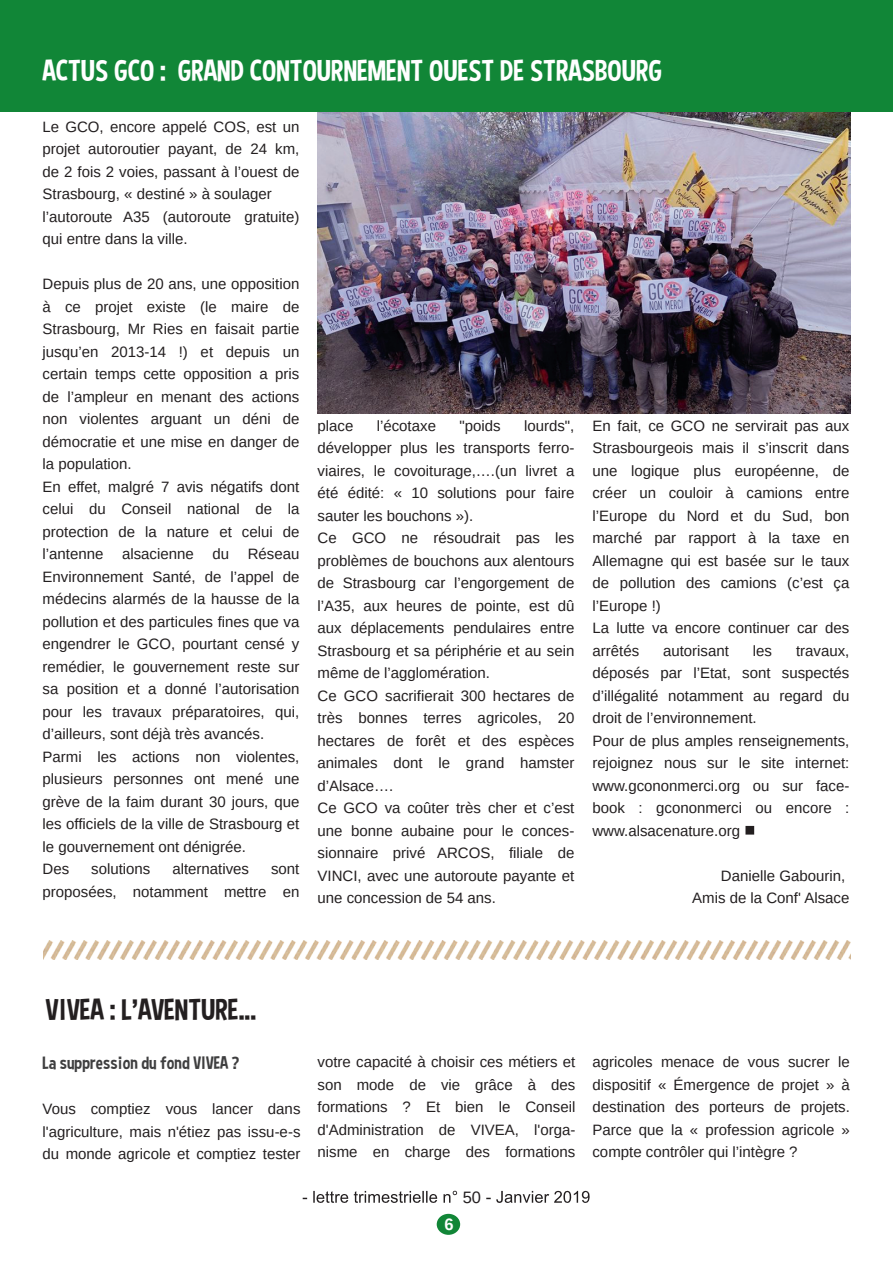
<style>
.page{position:relative;width:893px;height:1263px;background:#fff}
.page>*{position:absolute;margin:0;border:0;box-sizing:border-box;transform-origin:0 0}
.t1{font:30px "Curse Casual";color:#fff}
.t2{font:30px "Curse Casual";color:#231f20}
.t3{font:18px "Curse Casual";color:#3e3e3f}
.t4{font:16.5px "Liberation Sans";color:#231f20}
.t5{font:700 16.5px "Liberation Sans";color:#fff}
.t6{font:15px/22.5px "Liberation Sans";color:#231f20}
</style>
<div class="page">
<div style="left:437px;top:1214px;width:23px;height:21px;background:#118637;border-radius:50%"></div>
<svg style="left:313px;top:1191px;width:35px;height:12px"></svg>
<svg style="left:354px;top:1191px;width:83px;height:12px"></svg>
<svg style="left:444px;top:1191px;width:13px;height:12px"></svg>
<svg style="left:486px;top:1191px;width:104px;height:12px"></svg>
<img style="left:44px;top:940px;width:806px;height:19px">
<img style="left:317px;top:112px;width:533px;height:301px">
<div style="left:745px;top:826px;width:9px;height:8px;background:#231f20"></div>
<div style="left:0;top:0;width:893px;height:112px;background:#118637"></div>
<h1 class="t1" style="left:43px;top:54px;width:621px">ACTUS GCO : GRAND CONTOURNEMENT OUEST DE STRASBOURG</h1>
<p class="t6" style="left:43px;top:115px;width:258px">Le GCO, encore appelé COS, est un projet autoroutier payant, de 24 km, de 2 fois 2 voies, passant à l’ouest de Strasbourg, « destiné » à soulager l’autoroute A35 (autoroute gratuite) qui entre dans la ville.</p>
<p class="t6" style="left:43px;top:273px;width:258px">Depuis plus de 20 ans, une opposition à ce projet existe (le maire de Strasbourg, Mr Ries en faisait partie jusqu’en 2013-14 !) et depuis un certain temps cette opposition a pris de l’ampleur en menant des actions non violentes arguant un déni de démocratie et une mise en danger de la population.<br>En effet, malgré 7 avis négatifs dont celui du Conseil national de la protection de la nature et celui de l’antenne alsacienne du Réseau Environnement Santé, de l’appel de médecins alarmés de la hausse de la pollution et des particules fines que va engendrer le GCO, pourtant censé y remédier, le gouvernement reste sur sa position et a donné l’autorisation pour les travaux préparatoires, qui, d’ailleurs, sont déjà très avancés.<br>Parmi les actions non violentes, plusieurs personnes ont mené une grève de la faim durant 30 jours, que les officiels de la ville de Strasbourg et le gouvernement ont dénigrée.<br>Des</p>
<p class="t6" style="left:91px;top:858px;width:61px">solutions</p>
<p class="t6" style="left:172px;top:858px;width:78px">alternatives</p>
<p class="t6" style="left:43px;top:858px;width:258px;text-align:right">sont<br>proposées, notamment mettre en</p>
<p class="t6" style="left:317px;top:414px;width:258px;text-indent:207px">lourds", développer plus les transports ferro&shy;viaires, le covoiturage,….(un livret a été édité: « 10 solutions pour faire sauter les bouchons »).<br>Ce GCO ne résoudrait pas les problèmes de bouchons aux alentours de Strasbourg car l’engorgement de l’A35, aux heures de pointe, est dû aux déplacements pendulaires entre<br>Strasbourg et sa périphérie et au sein même de l’agglomération.<br>Ce GCO sacrifierait 300 hectares de très bonnes terres agricoles, 20 hectares de forêt et des espèces animales dont le grand hamster d’Alsace….<br>Ce GCO va coûter très cher et c’est une bonne aubaine pour le conces&shy;sionnaire privé ARCOS, filiale de<br>VINCI, avec une autoroute payante et une concession de 54 ans.</p>
<p class="t6" style="left:592px;top:414px;width:258px">En fait, ce GCO ne servirait pas aux<br>Strasbourgeois mais il s’inscrit dans une logique plus européenne, de créer un couloir à camions entre l’Europe du Nord et du Sud, bon marché par rapport à la taxe en<br>Allemagne qui est basée sur le taux de pollution des camions (c’est ça l’Europe !)<br>La lutte va encore continuer car des arrêtés</p>
<p class="t6" style="left:317px;top:414px;width:37px">place</p>
<p class="t6" style="left:377px;top:414px;width:61px">l’écotaxe</p>
<p class="t6" style="left:459px;top:414px;width:43px">"poids</p>
<p class="t6" style="left:663px;top:639px;width:67px">autorisant</p>
<p class="t6" style="left:753px;top:639px;width:21px">les</p>
<p class="t6" style="left:592px;top:639px;width:258px;text-indent:204px">travaux, déposés par l’Etat, sont suspectés d’illégalité notamment au regard du droit de l’environnement.<br>Pour de plus amples renseignements, rejoignez nous sur le site internet: www.gcononmerci.org ou sur face&shy;book : gcononmerci ou encore : www.alsacenature.org</p>
<p class="t6" style="left:692px;top:864px;width:159px;text-align:right">Danielle Gabourin,<br>Amis de la Conf' Alsace</p>
<h1 class="t2" style="left:46px;top:992px;width:212px">VIVEA : L'AVENTURE...</h1>
<p class="t3" style="left:43px;top:1052px;width:198px">La suppression du fond VIVEA ?</p>
<p class="t6" style="left:43px;top:1098px;width:259px;text-align:justify">Vous comptiez vous lancer dans l'agriculture, mais n'étiez pas issu-e-s du monde agricole et comptiez tester</p>
<p class="t6" style="left:317px;top:1051px;width:259px;text-align:justify">votre capacité à choisir ces métiers et son mode de vie grâce à des formations ? Et bien le Conseil d'Administration de VIVEA, l'orga&shy;nisme en charge des formations</p>
<p class="t6" style="left:592px;top:1051px;width:259px;text-align:justify">agricoles menace de vous sucrer le dispositif « Émergence de projet » à destination des porteurs de projets.<br>Parce que la « profession agricole » compte contrôler qui l’intègre ?</p>
<p class="t5" style="left:444px;top:1215px;width:11px">6</p>
<p class="t4" style="left:463px;top:1188px;width:20px">50</p>
</div>
